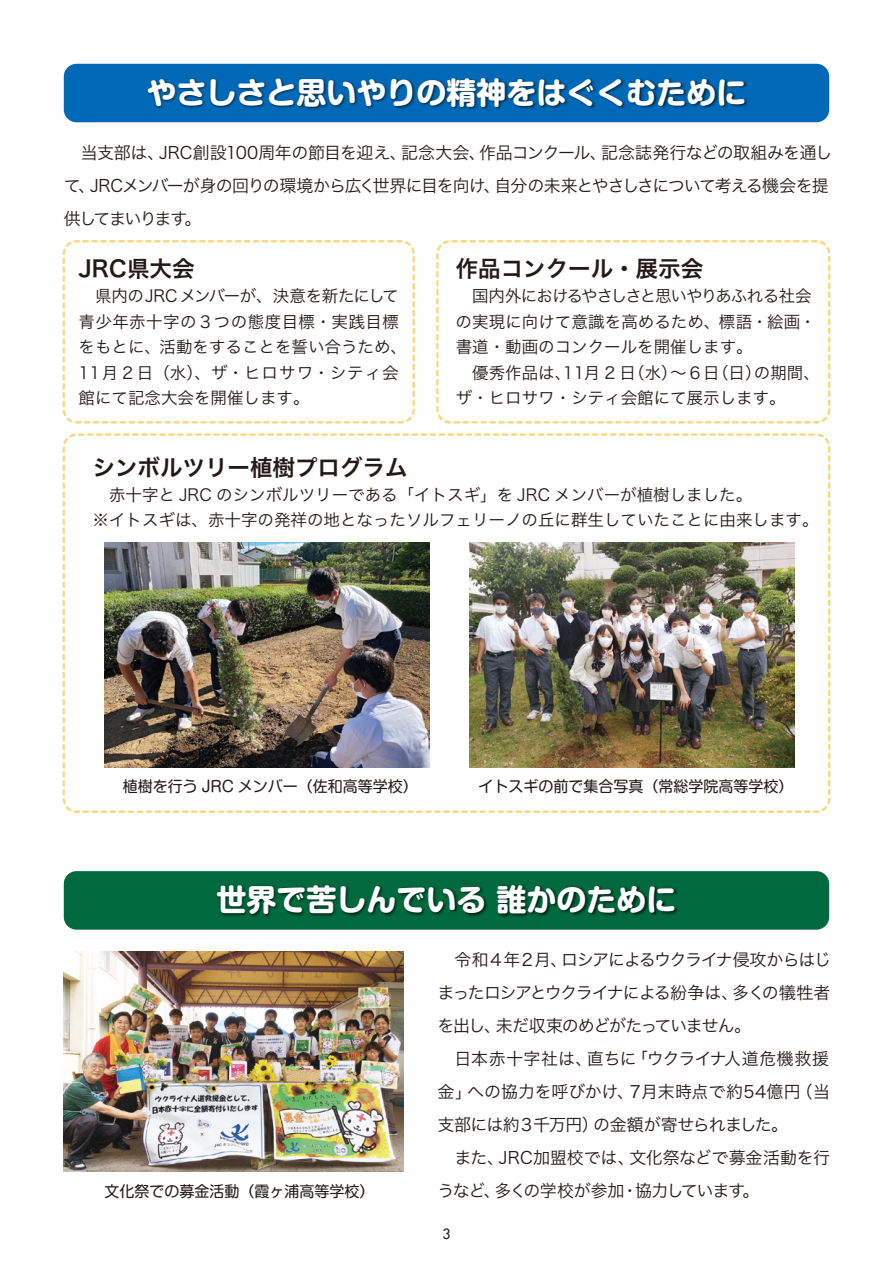
<style>
.page{position:relative;width:893px;height:1263px;background:#fff}
.page>*{position:absolute;margin:0;border:0;box-sizing:border-box;transform-origin:0 0}
.t1{font:700 30px "Shin M Go Pro";color:#fff}
.t2{font:22.5px "Hira Kaku Pro W6";color:#231916}
.t3{font:16.95px/33px "Hira Kaku Pro W3";letter-spacing:-.045em;color:#231916}
.t4{font:16.95px "Hira Kaku Pro W3";letter-spacing:-.07em;color:#231916}
.t5{font:16.95px "Hira Kaku Pro W3";letter-spacing:-.005em;color:#231916}
.t6{font:16.95px "Hira Kaku Pro W3";color:#231916}
.t7{font:16.95px "Hira Kaku Pro W3";letter-spacing:-.065em;color:#231916}
.t8{font:16.5px/25.5px "Hira Kaku Pro W3";color:#231916}
.t9{font:16.5px "Hira Kaku Pro W3";letter-spacing:-.06em;color:#231916}
.t10{font:15.15px "Shin M Go Pro";color:#231916}
.t11{font:13.8px "Futura";color:#231916}
</style>
<div class="page">
<div style="left:64px;top:64px;width:765px;height:58px;background:#0069b7;border-radius:13px"></div>
<img style="left:147px;top:77px;width:601px;height:33px">
<div style="left:64px;top:871px;width:765px;height:59px;background:#00693e;border-radius:13px"></div>
<img style="left:217px;top:884px;width:461px;height:33px">
<img style="left:104px;top:543px;width:325px;height:225px">
<img style="left:470px;top:543px;width:325px;height:225px">
<div style="left:63px;top:240px;width:352px;height:183px;border:2px dashed #fcd576;border-radius:13px"></div>
<div style="left:63px;top:433px;width:767px;height:380px;border:2px dashed #fcd576;border-radius:13px"></div>
<div style="left:436px;top:240px;width:394px;height:183px;border:2px dashed #fcd576;border-radius:13px"></div>
<img style="left:64px;top:952px;width:339px;height:219px">
<p class="t1" style="left:146px;top:68px;width:602px">やさしさと思いやりの精神をはぐくむために</p>
<p class="t3" style="left:64px;top:135px;width:770px;text-indent:17px">当支部は、JRC創設100周年の節目を迎え、記念大会、作品コンクール、記念誌発行などの取組みを通して、JRCメンバーが身の回りの環境から広く世界に目を向け、自分の未来とやさしさについて考える機会を提供してまいります。</p>
<p class="t2" style="left:79px;top:248px;width:118px">JRC県大会</p>
<p class="t8" style="left:78px;top:282px;width:330px;text-indent:17px">県内のJRC メンバーが、決意を新たにして青少年赤十字の３つの態度目標・実践目標をもとに、活動をすることを誓い合うため、<br>11月２日（水）、ザ・ヒロサワ・シティ会館にて記念大会を開催します。</p>
<p class="t2" style="left:93px;top:447px;width:316px">シンボルツリー植樹プログラム</p>
<p class="t2" style="left:456px;top:248px;width:249px">作品コンクール・展示会</p>
<p class="t9" style="left:472px;top:281px;width:341px">国内外におけるやさしさと思いやりあふれる社会</p>
<p class="t8" style="left:456px;top:307px;width:362px">の実現に向けて意識を高めるため、標語・絵画・</p>
<p class="t8" style="left:456px;top:333px;width:298px">書道・動画のコンクールを開催します。</p>
<p class="t8" style="left:472px;top:358px;width:349px">優秀作品は、11月 2 日（水）～６日（日）の期間、</p>
<p class="t8" style="left:456px;top:384px;width:331px">ザ・ヒロサワ・シティ会館にて展示します。</p>
<p class="t8" style="left:93px;top:480px;width:728px">　赤十字と JRC のシンボルツリーである「イトスギ」を JRC メンバーが植樹しました。<br>※イトスギは、赤十字の発祥の地となったソルフェリーノの丘に群生していたことに由来します。</p>
<p class="t10" style="left:123px;top:774px;width:297px">植樹を行う JRC メンバー（佐和高等学校）</p>
<p class="t10" style="left:478px;top:774px;width:317px">イトスギの前で集合写真（常総学院高等学校）</p>
<p class="t1" style="left:216px;top:875px;width:461px">世界で苦しんでいる誰かのために</p>
<p class="t4" style="left:455px;top:945px;width:378px">令和４年２月、ロシアによるウクライナ侵攻からはじ</p>
<p class="t4" style="left:438px;top:978px;width:394px">まったロシアとウクライナによる紛争は、多くの犠牲者</p>
<p class="t4" style="left:438px;top:1011px;width:315px">を出し、未だ収束のめどがたっていません。</p>
<p class="t6" style="left:455px;top:1044px;width:376px">日本赤十字社は、直ちに「ウクライナ人道危機救援</p>
<p class="t5" style="left:438px;top:1077px;width:394px">金」への協力を呼びかけ、７月末時点で約54億円（当</p>
<p class="t3" style="left:438px;top:1107px;width:352px">支部には約３千万円）の金額が寄せられました。</p>
<p class="t5" style="left:455px;top:1143px;width:377px">また、JRC加盟校では、文化祭などで募金活動を行</p>
<p class="t10" style="left:105px;top:1179px;width:272px">文化祭での募金活動（霞ヶ浦高等学校）</p>
<p class="t7" style="left:438px;top:1176px;width:323px">うなど、多くの学校が参加・協力しています。</p>
<p class="t11" style="left:442px;top:1225px;width:9px">3</p>
</div>
